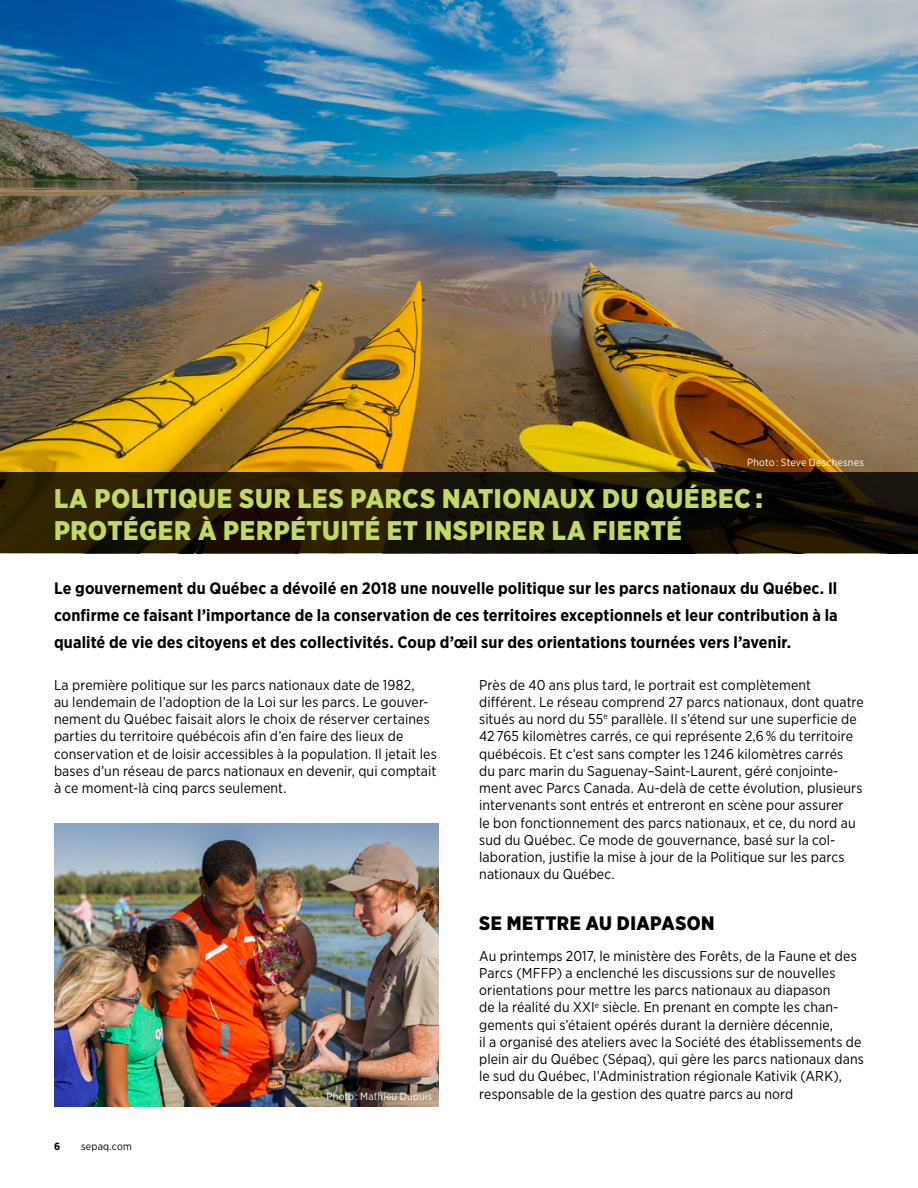
<style>
.page{position:relative;width:918px;height:1188px;background:#fff}
.page>*{position:absolute;margin:0;border:0;box-sizing:border-box;transform-origin:0 0}
.t1{font:900 27px/32.4px "Gotham Narrow";letter-spacing:.025em;color:#c1da63}
.t2{font:900 19.5px "Gotham Narrow";letter-spacing:.025em;color:#000}
.t3{font:700 16.5px/27px "Gotham Narrow";letter-spacing:.005em;color:#000;text-align:justify}
.t4{font:14.25px/17.2px "Gotham Narrow";letter-spacing:.01em;color:#000}
.t5{font:10.5px "Gotham Narrow";letter-spacing:.02em;color:#fff}
.t6{font:10.5px "Gotham Narrow";letter-spacing:.02em;color:#000}
.t7{font:700 10.5px "Gotham Narrow";color:#000}
</style>
<div class="page">
<img style="left:0;top:0;width:918px;height:472px">
<svg style="left:0;top:472px;width:918px;height:82px;background:#1c1403"></svg>
<img style="left:54px;top:824px;width:385px;height:283px">
<p class="t5" style="left:747px;top:456px;width:118px">Photo : Steve Deschesnes</p>
<h1 class="t1" style="left:54px;top:482px;width:710px">LA POLITIQUE SUR LES PARCS NATIONAUX DU QUÉBEC :<br>PROTÉGER À PERPÉTUITÉ ET INSPIRER LA FIERTÉ</h1>
<p class="t3" style="left:54px;top:574px;width:785px">Le gouvernement du Québec a dévoilé en 2018 une nouvelle politique sur les parcs nationaux du Québec. Il confirme ce faisant l’importance de la conservation de ces territoires exceptionnels et leur contribution à la qualité de vie des citoyens et des collectivités. Coup d’œil sur des orientations tournées vers l’avenir.</p>
<p class="t4" style="left:479px;top:676px;width:386px">Près de 40 ans plus tard, le portrait est complètement différent. Le réseau comprend 27 parcs nationaux, dont quatre situés au nord du 55<sup>e</sup> parallèle. Il s’étend sur une superficie de 42 765 kilomètres carrés, ce qui représente 2,6 % du territoire québécois. Et c’est sans compter les 1 246 kilomètres carrés<br>du parc marin du Saguenay–Saint-Laurent, géré conjointe&shy;ment avec Parcs Canada. Au-delà de cette évolution, plusieurs intervenants sont entrés et entreront en scène pour assurer<br>le bon fonctionnement des parcs nationaux, et ce, du nord au sud du Québec. Ce mode de gouvernance, basé sur la col&shy;laboration, justifie la mise à jour de la Politique sur les parcs nationaux du Québec.</p>
<h2 class="t2" style="left:479px;top:910px;width:237px">SE METTRE AU DIAPASON</h2>
<p class="t4" style="left:479px;top:947px;width:386px">Au printemps 2017, le ministère des Forêts, de la Faune et des Parcs (MFFP) a enclenché les discussions sur de nouvelles orientations pour mettre les parcs nationaux au diapason<br>de la réalité du XXI<sup>e</sup> siècle. En prenant en compte les chan&shy;gements qui s’étaient opérés durant la dernière décennie,<br>il a organisé des ateliers avec la Société des établissements de plein air du Québec (Sépaq), qui gère les parcs nationaux dans le sud du Québec, l’Administration régionale Kativik (ARK), responsable de la gestion des quatre parcs au nord</p>
<p class="t4" style="left:54px;top:676px;width:384px">La première politique sur les parcs nationaux date de 1982,<br>au lendemain de l’adoption de la Loi sur les parcs. Le gouver&shy;nement du Québec faisait alors le choix de réserver certaines parties du territoire québécois afin d’en faire des lieux de conservation et de loisir accessibles à la population. Il jetait les bases d’un réseau de parcs nationaux en devenir, qui comptait à ce moment-là cinq parcs seulement.</p>
<p class="t5" style="left:327px;top:1090px;width:107px">Photo : Mathieu Dupuis</p>
<p class="t7" style="left:54px;top:1140px;width:8px">6</p>
<p class="t6" style="left:81px;top:1140px;width:52px">sepaq.com</p>
</div>
